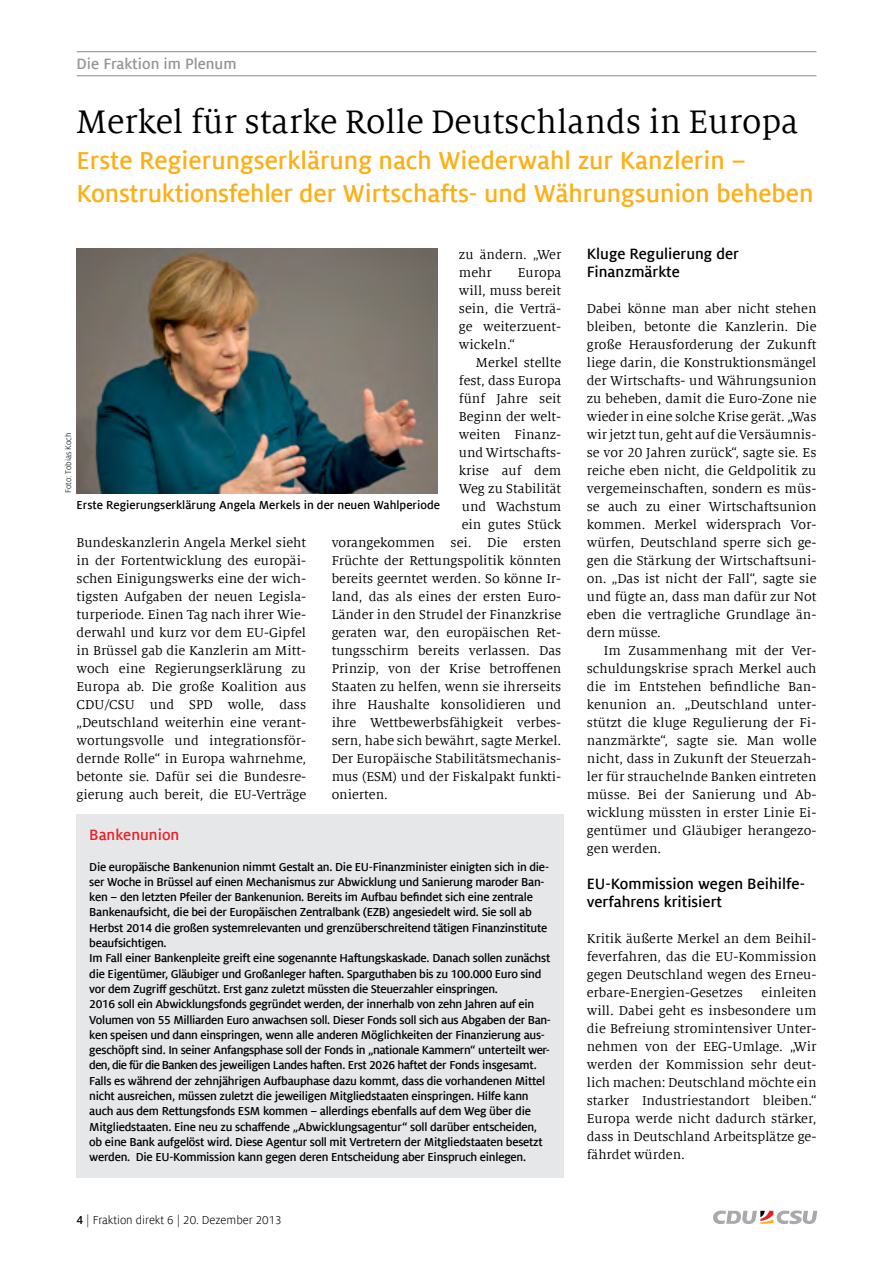
<style>
.page{position:relative;width:893px;height:1263px;background:#fff}
.page>*{position:absolute;margin:0;border:0;box-sizing:border-box;transform-origin:0 0}
.t1{font:36px "Milo Serif Offc";color:#000}
.t2{font:700 27px/33px "Milo Sans Offc";color:#fcaf17}
.t3{font:700 16.5px/18px "Milo Sans Offc";color:#000}
.t4{font:700 16.5px "Milo Sans Offc";color:#939598}
.t5{font:700 16.5px "Milo Sans Offc";color:#ed1d24}
.t6{font:14.25px/18px "Milo Serif Offc";color:#000;text-align:justify}
.t7{font:700 12.75px/15.3px "Milo Sans Offc";letter-spacing:-.02em;color:#000}
.t8{font:700 12.75px "Milo Sans Offc";color:#000}
.t9{font:12.75px "Milo Sans Offc";color:#000}
.t10{font:9px "Milo Sans Offc";color:#000}
.s1{font-weight:700}
</style>
<div class="page">
<svg style="left:713px;top:1210px;width:104px;height:14px"></svg>
<hr style="left:77px;top:51px;width:739px;height:1px;background:#939598">
<hr style="left:77px;top:75px;width:739px;height:1px;background:#939598">
<div style="left:77px;top:814px;width:487px;height:363px;background:#e6e7e8"></div>
<img style="left:77px;top:248px;width:361px;height:245px">
<p class="t4" style="left:77px;top:55px;width:161px">Die Fraktion im Plenum</p>
<h1 class="t1" style="left:77px;top:103px;width:723px">Merkel für starke Rolle Deutschlands in Europa</h1>
<h2 class="t2" style="left:77px;top:144px;width:738px">Erste Regierungserklärung nach Wiederwahl zur Kanzlerin –<br>Konstruktionsfehler der Wirtschafts- und Währungsunion beheben</h2>
<p class="t6" style="left:459px;top:246px;width:104px">zu ändern. „Wer mehr</p>
<p class="t6" style="left:459px;top:264px;width:104px;text-indent:59px">Europa will, muss bereit sein, die Verträ&shy;ge weiterzuent&shy;wickeln.“</p>
<p class="t6" style="left:476px;top:354px;width:87px">Merkel stellte</p>
<p class="t6" style="left:459px;top:372px;width:104px">fest, dass Europa</p>
<p class="t6" style="left:459px;top:390px;width:104px">fünf Jahre seit</p>
<p class="t6" style="left:459px;top:408px;width:104px">Beginn der welt-</p>
<p class="t6" style="left:459px;top:426px;width:104px">weiten Finanz-</p>
<p class="t6" style="left:459px;top:444px;width:104px">und Wirtschafts-</p>
<p class="t6" style="left:459px;top:462px;width:104px">krise auf dem</p>
<p class="t6" style="left:459px;top:480px;width:104px">Weg zu Stabilität</p>
<p class="t6" style="left:462px;top:498px;width:101px">und Wachstum</p>
<p class="t6" style="left:462px;top:516px;width:101px">ein gutes Stück</p>
<p class="t6" style="left:332px;top:534px;width:231px">vorangekommen sei. Die ersten</p>
<p class="t6" style="left:332px;top:552px;width:231px">Früchte der Rettungspolitik könnten</p>
<p class="t6" style="left:332px;top:570px;width:231px">bereits geerntet werden. So könne Ir-</p>
<p class="t6" style="left:332px;top:588px;width:231px">land, das als eines der ersten Euro-</p>
<p class="t6" style="left:332px;top:606px;width:231px">Länder in den Strudel der Finanzkrise</p>
<p class="t6" style="left:332px;top:624px;width:231px">geraten war, den europäischen Ret-</p>
<p class="t6" style="left:332px;top:642px;width:231px">tungsschirm bereits verlassen. Das</p>
<p class="t6" style="left:332px;top:660px;width:231px">Prinzip, von der Krise betroffenen</p>
<p class="t6" style="left:332px;top:678px;width:231px">Staaten zu helfen, wenn sie ihrerseits</p>
<p class="t6" style="left:332px;top:696px;width:231px">ihre Haushalte konsolidieren und</p>
<p class="t6" style="left:332px;top:714px;width:231px">ihre Wettbewerbsfähigkeit verbes-</p>
<p class="t6" style="left:332px;top:732px;width:231px">sern, habe sich bewährt, sagte Merkel.</p>
<p class="t6" style="left:332px;top:750px;width:231px">Der Europäische Stabilitätsmechanis-</p>
<p class="t6" style="left:332px;top:768px;width:231px">mus (ESM) und der Fiskalpakt funkti-</p>
<p class="t6" style="left:332px;top:786px;width:58px">onierten.</p>
<p class="t10" style="left:63px;top:493px;width:63px;rotate:-90deg">Foto: Tobias Koch</p>
<p class="t8" style="left:77px;top:498px;width:365px">Erste Regierungserklärung Angela Merkels in der neuen Wahlperiode</p>
<p class="t6" style="left:77px;top:534px;width:231px">Bundeskanzlerin Angela Merkel sieht in der Fortentwicklung des europäi&shy;schen Einigungswerks eine der wich&shy;tigsten Aufgaben der neuen Legisla&shy;turperiode. Einen Tag nach ihrer Wie&shy;derwahl und kurz vor dem EU-Gipfel in Brüssel gab die Kanzlerin am Mitt&shy;woch eine Regierungserklärung zu Europa ab. Die große Koalition aus CDU/CSU und SPD wolle, dass „Deutschland weiterhin eine verant&shy;wortungsvolle und integrationsför&shy;dernde Rolle“ in Europa wahrnehme, betonte sie. Dafür sei die Bundesre&shy;gierung auch bereit, die EU-Verträge</p>
<p class="t5" style="left:89px;top:826px;width:92px">Bankenunion</p>
<p class="t7" style="left:89px;top:859px;width:463px">Die europäische Bankenunion nimmt Gestalt an. Die EU-Finanzminister einigten sich in die&shy;ser Woche in Brüssel auf einen Mechanismus zur Abwicklung und Sanierung maroder Ban&shy;ken – den letzten Pfeiler der Bankenunion. Bereits im Aufbau befindet sich eine zentrale Bankenaufsicht, die bei der Europäischen Zentralbank (EZB) angesiedelt wird. Sie soll ab Herbst 2014 die großen systemrelevanten und grenzüberschreitend tätigen Finanzinstitute beaufsichtigen.<br>Im Fall einer Bankenpleite greift eine sogenannte Haftungskaskade. Danach sollen zunächst die Eigentümer, Gläubiger und Großanleger haften. Sparguthaben bis zu 100.000 Euro sind vor dem Zugriff geschützt. Erst ganz zuletzt müssten die Steuerzahler einspringen.<br>2016 soll ein Abwicklungsfonds gegründet werden, der innerhalb von zehn Jahren auf ein Volumen von 55 Milliarden Euro anwachsen soll. Dieser Fonds soll sich aus Abgaben der Ban&shy;ken speisen und dann einspringen, wenn alle anderen Möglichkeiten der Finanzierung aus&shy;geschöpft sind. In seiner Anfangsphase soll der Fonds in „nationale Kammern“ unterteilt wer&shy;den, die für die Banken des jeweiligen Landes haften. Erst 2026 haftet der Fonds insgesamt.<br>Falls es während der zehnjährigen Aufbauphase dazu kommt, dass die vorhandenen Mittel nicht ausreichen, müssen zuletzt die jeweiligen Mitgliedstaaten einspringen. Hilfe kann auch aus dem Rettungsfonds ESM kommen – allerdings ebenfalls auf dem Weg über die Mitgliedstaaten. Eine neu zu schaffende „Abwicklungsagentur“ soll darüber entscheiden, ob eine Bank aufgelöst wird. Diese Agentur soll mit Vertretern der Mitgliedstaaten besetzt werden. Die EU-Kommission kann gegen deren Entscheidung aber Einspruch einlegen.</p>
<p class="t9" style="left:77px;top:1213px;width:207px"><span class="s1">4</span> | Fraktion direkt 6 | 20. Dezember 2013</p>
<p class="t3" style="left:587px;top:245px;width:154px">Kluge Regulierung der<br>Finanzmärkte</p>
<p class="t6" style="left:587px;top:300px;width:231px">Dabei könne man aber nicht stehen bleiben, betonte die Kanzlerin. Die große Herausforderung der Zukunft liege darin, die Konstruktionsmängel der Wirtschafts- und Währungsunion zu beheben, damit die Euro-Zone nie wieder in eine solche Krise gerät. „Was wir jetzt tun, geht auf die Versäumnis&shy;se vor 20 Jahren zurück“, sagte sie. Es reiche eben nicht, die Geldpolitik zu vergemeinschaften, sondern es müs&shy;se auch zu einer Wirtschaftsunion kommen. Merkel widersprach Vor&shy;würfen, Deutschland sperre sich ge&shy;gen die Stärkung der Wirtschaftsuni&shy;on. „Das ist nicht der Fall“, sagte sie und fügte an, dass man dafür zur Not eben die vertragliche Grundlage än&shy;dern müsse.</p>
<p class="t6" style="left:587px;top:642px;width:231px;text-indent:17px">Im Zusammenhang mit der Ver&shy;schuldungskrise sprach Merkel auch die im Entstehen befindliche Ban&shy;kenunion an. „Deutschland unter&shy;stützt die kluge Regulierung der Fi&shy;nanzmärkte“, sagte sie. Man wolle nicht, dass in Zukunft der Steuerzah&shy;ler für strauchelnde Banken eintreten müsse. Bei der Sanierung und Ab&shy;wicklung müssten in erster Linie Ei&shy;gentümer und Gläubiger herangezo&shy;gen werden.</p>
<p class="t3" style="left:587px;top:875px;width:220px">EU-Kommission wegen Beihilfe&shy;verfahrens kritisiert</p>
<p class="t6" style="left:587px;top:930px;width:231px">Kritik äußerte Merkel an dem Beihil&shy;feverfahren, das die EU-Kommission gegen Deutschland wegen des Erneu&shy;erbare-Energien-Gesetzes</p>
<p class="t6" style="left:587px;top:984px;width:231px;text-indent:175px">einleiten will. Dabei geht es insbesondere um die Befreiung stromintensiver Unter&shy;nehmen von der EEG-Umlage. „Wir werden der Kommission sehr deut&shy;lich machen: Deutschland möchte ein starker Industriestandort bleiben.“ Europa werde nicht dadurch stärker, dass in Deutschland Arbeitsplätze ge&shy;fährdet würden.</p>
</div>
